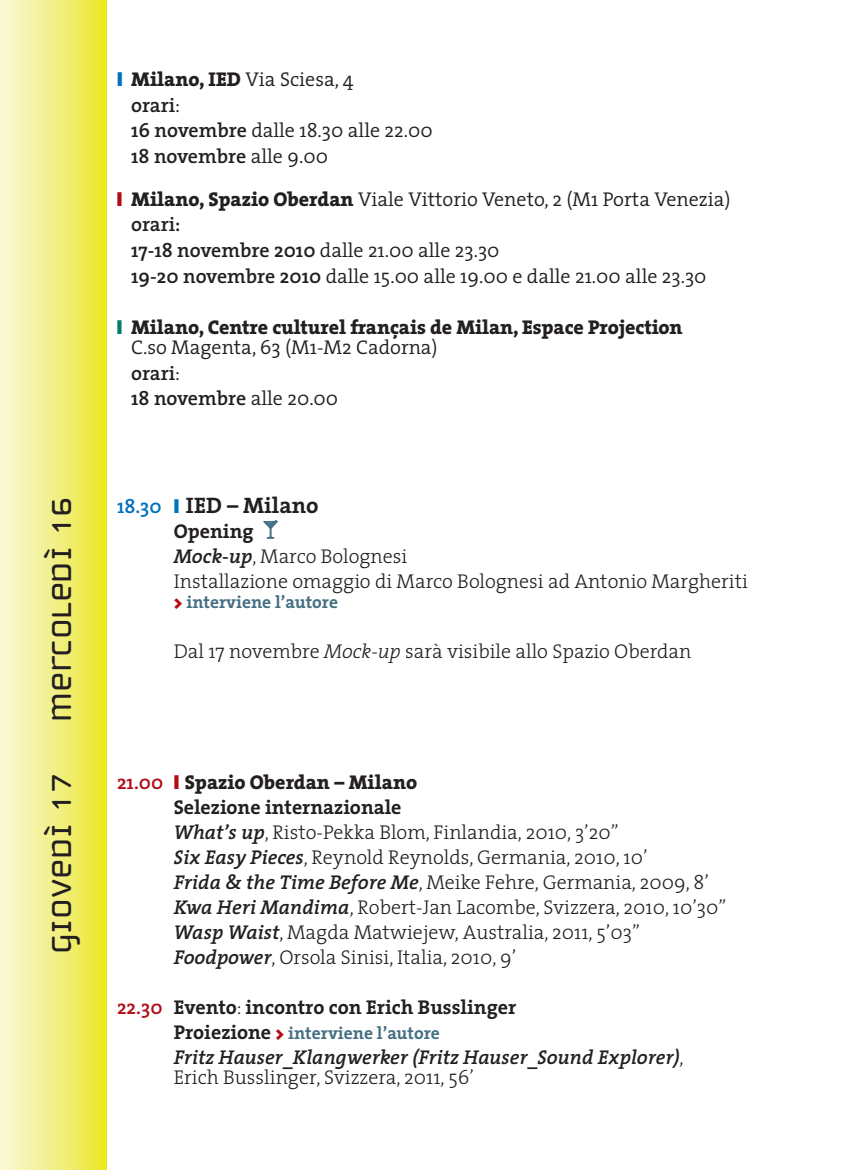
<style>
.page{position:relative;width:851px;height:1170px;background:#fff}
.page>*{position:absolute;margin:0;border:0;box-sizing:border-box;transform-origin:0 0}
.t1{font:40px "Cholla Unicase";color:#231f20}
.t2{font:700 22.5px "The Serif";color:#231f20}
.t3{font:300 20px/25px "The Serif";color:#231f20}
.t4{font:300 20px/25.8px "The Serif";color:#231f20}
.t5{font:italic 600 20px/20px "The Serif";color:#231f20}
.t6{font:800 20px "The Serif";letter-spacing:-.005em;color:#231f20}
.t7{font:700 20px "The Serif";color:#231f20}
.t8{font:700 17.5px "The Serif";color:#456f82}
.s1{font-weight:800}
.s2{font-weight:600}
.s3{font-weight:600;font-size:20px;color:#0072bc}
.s4{font-weight:700}
.s5{font-weight:600;font-style:italic}
.s6{font-weight:900;color:#b00d15}
.s7{font-style:italic}
.s8{font-weight:600;color:#b00d15}
.s9{font-weight:300}
.s10{font-size:20px;color:#231f20}
.s11{font-weight:300;font-style:normal}
</style>
<div class="page">
<div style="left:0;top:0;width:106px;height:1169px;background:linear-gradient(to right,#f9f9df,#ece72c)"></div>
<p class="t4" style="left:131px;top:69px;width:303px"><span class="s1">Milano, IED</span> Via Sciesa, 4<br><span class="s2">orari</span>:<br><span class="s2">16 novembre</span> dalle 18.30 alle 22.00<br><span class="s2">18 novembre</span> alle 9.00</p>
<p class="t4" style="left:131px;top:188px;width:601px"><span class="s1">Milano, Spazio Oberdan</span> Viale Vittorio Veneto, 2 (M1 Porta Venezia) <span class="s2">orari:<br>17-18 novembre 2010</span> dalle 21.00 alle 23.30<br><span class="s2">19-20 novembre 2010</span> dalle 15.00 alle 19.00 e dalle 21.00 alle 23.30</p>
<p class="t6" style="left:131px;top:320px;width:553px">Milano, Centre culturel français de Milan, Espace Projection</p>
<p class="t4" style="left:131px;top:337px;width:308px">C.so Magenta, 63 (M1-M2 Cadorna) <span class="s2">orari</span>:<br><span class="s2">18 novembre</span> alle 20.00</p>
<h1 class="t1" style="left:34px;top:721px;width:227px;rotate:-90deg">mercoledì 16</h1>
<p class="t2" style="left:117px;top:498px;width:203px"><span class="s3">18.30</span> IED – Milano</p>
<p class="t3" style="left:174px;top:521px;width:575px"><span class="s4">Opening<br></span><span class="s5">Mock-up</span>, Marco Bolognesi<br>Installazione omaggio di Marco Bolognesi ad Antonio Margheriti</p>
<p class="t8" style="left:174px;top:596px;width:166px"><span class="s6">&gt;</span> interviene l’autore</p>
<p class="t3" style="left:174px;top:641px;width:519px">Dal 17 novembre <span class="s7">Mock-up</span> sarà visibile allo Spazio Oberdan</p>
<h1 class="t1" style="left:34px;top:954px;width:183px;rotate:-90deg">giovedì 17</h1>
<p class="t3" style="left:174px;top:772px;width:554px;text-indent:-57px"><span class="s8">21.00</span> <span class="s1">Spazio Oberdan – Milano<br></span><span class="s4">Selezione internazionale<br></span><span class="s5">What’s up</span>, Risto-Pekka Blom, Finlandia, 2010, 3’20”<br><span class="s5">Six Easy Pieces</span>, Reynold Reynolds, Germania, 2010, 10’<br><span class="s5">Frida &amp; the Time Before Me</span>, Meike Fehre, Germania, 2009, 8’ <span class="s5">Kwa Heri Mandima</span>, Robert-Jan Lacombe, Svizzera, 2010, 10’30” <span class="s5">Wasp Waist</span>, Magda Matwiejew, Australia, 2011, 5’03” <span class="s5">Foodpower</span>, Orsola Sinisi, Italia, 2010, 9’</p>
<p class="t7" style="left:117px;top:999px;width:401px"><span class="s8">22.30</span> Evento<span class="s9">:</span> incontro con Erich Busslinger</p>
<p class="t8" style="left:174px;top:1026px;width:267px"><span class="s10">Proiezione</span> <span class="s6">&gt;</span> interviene l’autore</p>
<p class="t5" style="left:174px;top:1049px;width:511px">Fritz Hauser_Klangwerker (Fritz Hauser_Sound Explorer)<span class="s11">,<br>Erich Busslinger, Svizzera, 2011, 56’</span></p>
</div>
